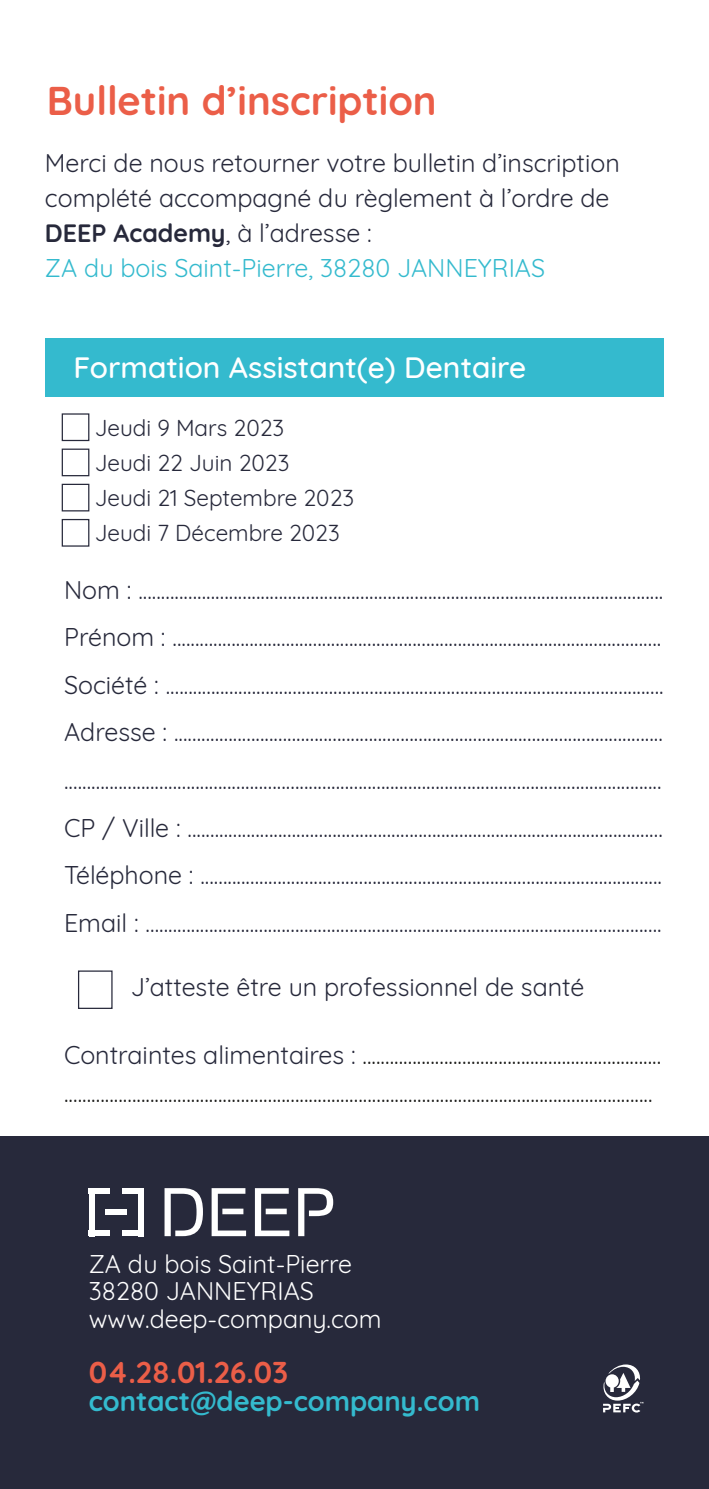
<style>
.page{position:relative;width:709px;height:1489px;background:#fff}
.page>*{position:absolute;margin:0;border:0;box-sizing:border-box;transform-origin:0 0}
.t1{font:700 40px "Quicksand";color:#eb5e48}
.t2{font:500 30px "Quicksand";color:#fff}
.t3{font:700 30px "Quicksand";color:#eb5e48}
.t4{font:700 27.5px "Quicksand";color:#34bace}
.t5{font:25px/35px "Quicksand";color:#27293b}
.t6{font:25px/37.5px "Quicksand";color:#1d1d1b}
.t7{font:25px "Quicksand";color:#fff}
.t8{font:25px "Quicksand";color:#34bace}
.t9{font:22.5px "Quicksand";color:#27293b}
.s1{font-weight:700}
.s2{color:#27293b}
</style>
<div class="page">
<div style="left:45px;top:338px;width:619px;height:58px;background:#34bace"></div>
<div style="left:62px;top:413px;width:27px;height:28px;border:1px solid #27293b"></div>
<div style="left:62px;top:483px;width:27px;height:28px;border:1px solid #27293b"></div>
<div style="left:62px;top:448px;width:27px;height:28px;border:1px solid #27293b"></div>
<div style="left:62px;top:519px;width:27px;height:27px;border:1px solid #27293b"></div>
<div style="left:78px;top:970px;width:35px;height:38px;border:1px solid #27293b"></div>
<div style="left:0;top:1136px;width:709px;height:352px;background:#27293b"></div>
<svg style="left:603px;top:1364px;width:40px;height:48px"></svg>
<svg style="left:164px;top:1188px;width:39px;height:47px"></svg>
<svg style="left:212px;top:1188px;width:34px;height:47px"></svg>
<svg style="left:255px;top:1188px;width:34px;height:47px"></svg>
<svg style="left:298px;top:1188px;width:35px;height:47px"></svg>
<div style="left:106px;top:1209px;width:21px;height:5px;background:#fff"></div>
<div style="left:122px;top:1187px;width:21px;height:6px;background:#fff"></div>
<div style="left:138px;top:1187px;width:5px;height:49px;background:#fff"></div>
<div style="left:122px;top:1230px;width:21px;height:6px;background:#fff"></div>
<div style="left:89px;top:1230px;width:21px;height:6px;background:#fff"></div>
<div style="left:89px;top:1187px;width:5px;height:49px;background:#fff"></div>
<div style="left:89px;top:1187px;width:21px;height:6px;background:#fff"></div>
<p class="t1" style="left:47px;top:67px;width:391px">Bulletin d’inscription</p>
<p class="t5" style="left:45px;top:143px;width:576px">Merci de nous retourner votre bulletin d’inscription complété accompagné du règlement à l’ordre de<br><span class="s1">DEEP Academy</span>, à l’adresse :</p>
<p class="t8" style="left:45px;top:248px;width:501px">ZA du bois Saint-Pierre, 38280 JANNEYRIAS</p>
<p class="t2" style="left:73px;top:343px;width:454px">Formation Assistant(e) Dentaire</p>
<p class="t9" style="left:95px;top:410px;width:191px">Jeudi 9 Mars 2023</p>
<p class="t9" style="left:95px;top:445px;width:196px">Jeudi 22 Juin 2023</p>
<p class="t9" style="left:95px;top:480px;width:261px">Jeudi 21 Septembre 2023</p>
<p class="t9" style="left:95px;top:515px;width:246px">Jeudi 7 Décembre 2023</p>
<p class="t5" style="left:64px;top:570px;width:601px">Nom : ....................................................................................................................</p>
<p class="t5" style="left:64px;top:617px;width:599px">Prénom : ............................................................................................................</p>
<p class="t5" style="left:64px;top:665px;width:601px">Société : ..............................................................................................................</p>
<p class="t5" style="left:64px;top:706px;width:600px;line-height:47.5px">Adresse : ............................................................................................................ ....................................................................................................................................</p>
<p class="t5" style="left:64px;top:807px;width:600px">CP / Ville : .........................................................................................................</p>
<p class="t5" style="left:64px;top:855px;width:599px">Téléphone : ......................................................................................................</p>
<p class="t5" style="left:64px;top:902px;width:599px">Email : ..................................................................................................................</p>
<p class="t5" style="left:131px;top:966px;width:455px">J’atteste être un professionnel de santé</p>
<p class="t6" style="left:64px;top:1033px;width:598px"><span class="s2">Contraintes alimentaires :</span> .................................................................. ..................................................................................................................................</p>
<p class="t7" style="left:89px;top:1244px;width:265px">ZA du bois Saint-Pierre</p>
<p class="t7" style="left:89px;top:1271px;width:227px">38280 JANNEYRIAS</p>
<p class="t7" style="left:89px;top:1299px;width:294px">www.deep-company.com</p>
<p class="t3" style="left:89px;top:1347px;width:201px">04.28.01.26.03</p>
<p class="t4" style="left:89px;top:1377px;width:393px">contact@deep-company.com</p>
</div>
